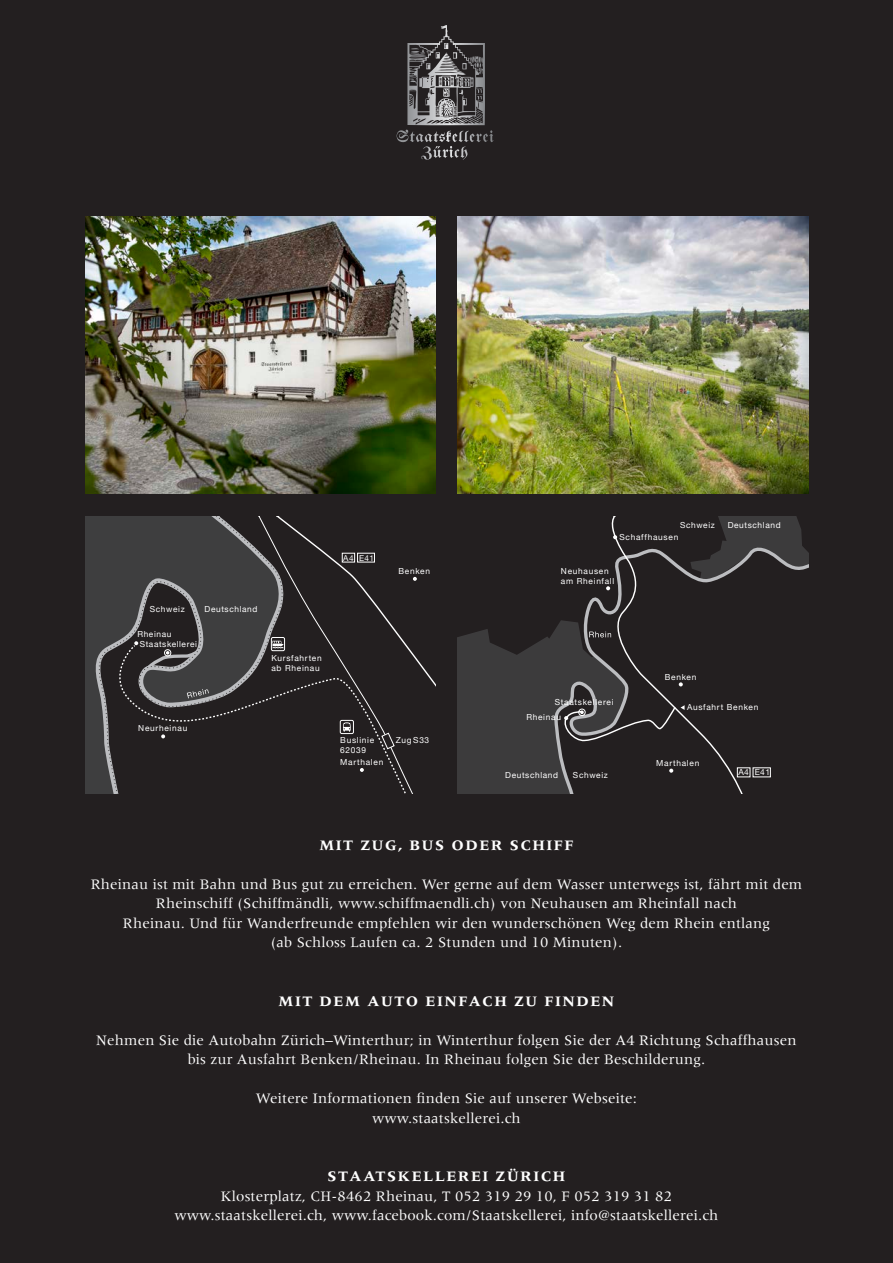
<style>
.page{position:relative;width:893px;height:1263px;background:#231f20}
.page>*{position:absolute;margin:0;border:0;box-sizing:border-box;transform-origin:0 0}
.t1{font:15px/19.5px "Meridien LT Std";letter-spacing:.01em;color:#fff;text-align:center}
.t2{font:700 15px "Meridien LT Std";letter-spacing:.1em;color:#fff}
.t3{font:8.4px "Helvetica Neue";color:#fff}
.t4{font:8.25px/9.9px "Helvetica Neue";letter-spacing:.08em;color:#fff}
</style>
<div class="page">
<svg style="left:397px;top:25px;width:97px;height:135px"></svg>
<img style="left:85px;top:217px;width:351px;height:276px">
<div style="left:85px;top:517px;width:8px;height:277px;background:#3e3e3f"></div>
<svg style="left:94px;top:517px;width:15px;height:277px;background:#4b4a4c"></svg>
<svg style="left:109px;top:517px;width:327px;height:277px"></svg>
<div style="left:164px;top:649px;width:7px;height:7px;border:1px solid #fff;border-radius:50%"></div>
<img style="left:458px;top:217px;width:351px;height:277px">
<svg style="left:458px;top:517px;width:351px;height:277px"></svg>
<div style="left:578px;top:709px;width:7px;height:7px;border:1px solid #fff;border-radius:50%"></div>
<p class="t4" style="left:150px;top:604px;width:36px">Schweiz</p>
<p class="t4" style="left:205px;top:604px;width:54px">Deutschland</p>
<p class="t4" style="left:140px;top:639px;width:59px">Staatskellerei</p>
<p class="t4" style="left:137px;top:630px;width:35px">Rheinau</p>
<p class="t4" style="left:134px;top:632px;width:35px">Rheinau</p>
<p class="t4" style="left:271px;top:653px;width:52px">Kursfahrten ab Rheinau</p>
<p class="t4" style="left:138px;top:724px;width:50px">Neurheinau</p>
<p class="t4" style="left:343px;top:553px;width:32px">A4 E41</p>
<p class="t4" style="left:680px;top:521px;width:36px">Schweiz</p>
<p class="t4" style="left:619px;top:532px;width:60px">Schaffhausen</p>
<p class="t4" style="left:561px;top:566px;width:55px">Neuhausen am Rheinfall</p>
<p class="t4" style="left:398px;top:567px;width:33px">Benken</p>
<p class="t4" style="left:563px;top:566px;width:55px">Neuhausen am Rheinfa l</p>
<p class="t4" style="left:728px;top:521px;width:54px">Deutschland</p>
<p class="t4" style="left:340px;top:736px;width:36px">Buslinie<br>62039</p>
<p class="t4" style="left:340px;top:757px;width:45px">Marthalen</p>
<p class="t4" style="left:396px;top:736px;width:35px">ZugS33</p>
<p class="t4" style="left:555px;top:698px;width:60px">Staatskellerei</p>
<p class="t4" style="left:526px;top:712px;width:36px">Rheinau</p>
<p class="t4" style="left:665px;top:672px;width:33px">Benken</p>
<p class="t4" style="left:687px;top:703px;width:73px">Ausfahrt Benken</p>
<p class="t4" style="left:656px;top:759px;width:45px">Marthalen</p>
<p class="t4" style="left:509px;top:770px;width:96px">Deutschland Schweiz</p>
<p class="t3" style="left:738px;top:766px;width:33px">A4 E41</p>
<p class="t4" style="left:505px;top:770px;width:54px">Deutschland</p>
<p class="t4" style="left:573px;top:770px;width:36px">Schweiz</p>
<p class="t2" style="left:319px;top:836px;width:256px">MIT ZUG, BUS ODER SCHIFF</p>
<p class="t1" style="left:91px;top:874px;width:713px">Rheinau ist mit Bahn und Bus gut zu erreichen. Wer gerne auf dem Wasser unterwegs ist, fährt mit dem Rheinschiff (Schiffmändli, www.schiffmaendli.ch) von Neuhausen am Rheinfall nach<br>Rheinau. Und für Wanderfreunde empfehlen wir den wunderschönen Weg dem Rhein entlang<br>(ab Schloss Laufen ca. 2 Stunden und 10 Minuten).</p>
<p class="t2" style="left:279px;top:992px;width:337px">MIT DEM AUTO EINFACH ZU FINDEN</p>
<p class="t1" style="left:96px;top:1030px;width:702px">Nehmen Sie die Autobahn Zürich–Winterthur; in Winterthur folgen Sie der A4 Richtung Schaffhausen bis zur Ausfahrt Benken/Rheinau. In Rheinau folgen Sie der Beschilderung.</p>
<p class="t1" style="left:256px;top:1089px;width:383px">Weitere Informationen finden Sie auf unserer Webseite:</p>
<p class="t1" style="left:372px;top:1108px;width:150px">www.staatskellerei.ch</p>
<p class="t2" style="left:328px;top:1168px;width:239px">STAATSKELLEREI ZÜRICH</p>
<p class="t1" style="left:221px;top:1186px;width:453px">Klosterplatz, CH-8462 Rheinau, T 052 319 29 10, F 052 319 31 82</p>
<p class="t1" style="left:175px;top:1206px;width:545px">www.staatskellerei.ch, www.facebook.com/Staatskellerei, info@staatskellerei.ch</p>
</div>
